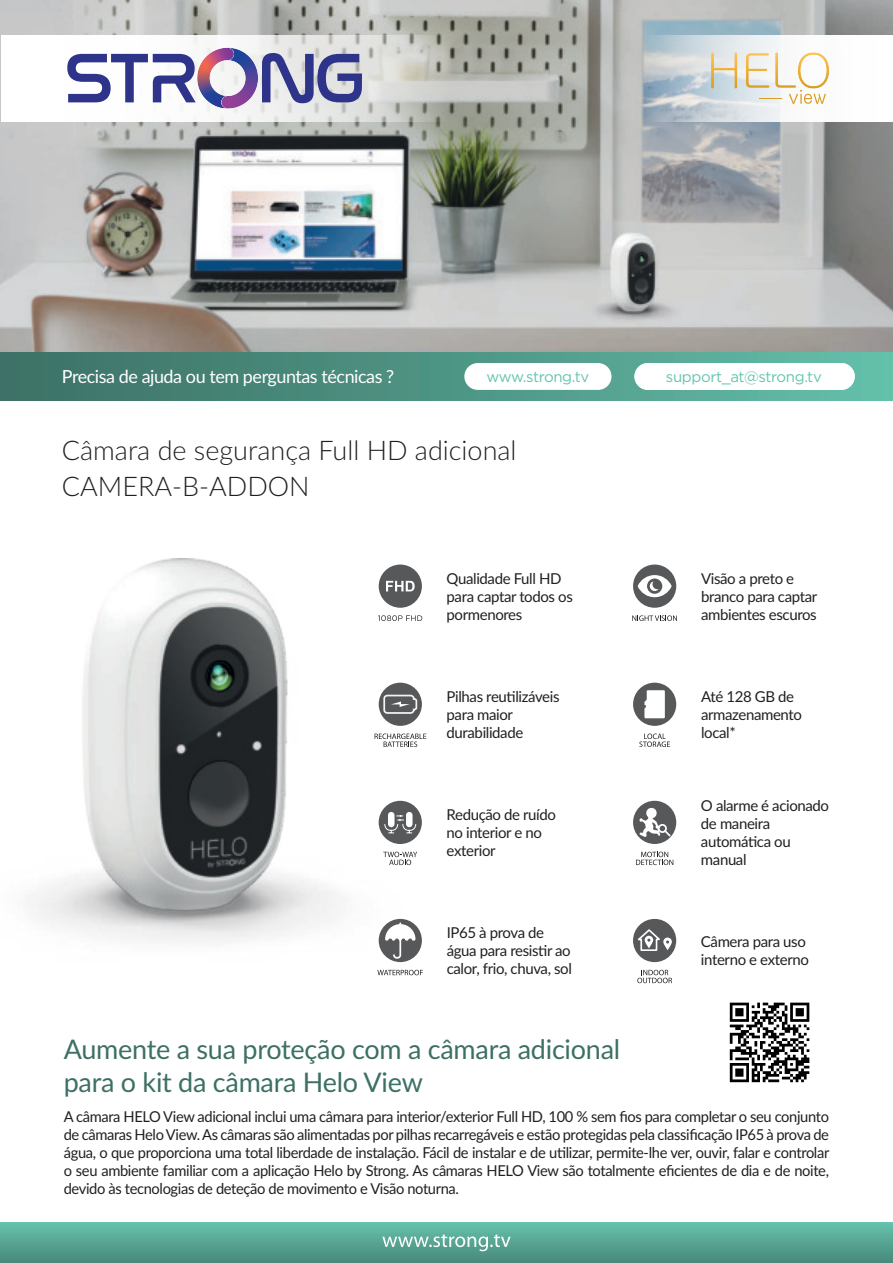
<style>
.page{position:relative;width:893px;height:1263px;background:#fff}
.page>*{position:absolute;margin:0;border:0;box-sizing:border-box;transform-origin:0 0}
.t1{font:27px/32.4px "Lato";letter-spacing:-.01em;color:#3d7065}
.t2{font:300 27px/36.6px "Lato";color:#231f20}
.t3{font:18px "Lato";letter-spacing:-.025em;color:#fff}
.t4{font:15px/18px "Lato";letter-spacing:-.025em;color:#231f20}
.t5{font:15px "Gotham";letter-spacing:-.025em;color:#64c4ae}
</style>
<div class="page">
<img style="left:0;top:0;width:893px;height:352px">
<svg style="left:1px;top:35px;width:445px;height:86px"></svg>
<svg style="left:646px;top:35px;width:247px;height:86px"></svg>
<svg style="left:262px;top:53px;width:100px;height:50px;background:#8a8eb6"></svg>
<svg style="left:67px;top:48px;width:178px;height:61px"></svg>
<div style="left:0;top:352px;width:893px;height:48px;background:linear-gradient(to right,#3b6f64,#63bea8)"></div>
<svg style="left:711px;top:52px;width:118px;height:52px"></svg>
<div style="left:465px;top:364px;width:146px;height:25px;background:#fff;border-radius:13px"></div>
<div style="left:464px;top:363px;width:147px;height:27px;border:2px solid #fff;border-radius:13px"></div>
<svg style="left:729px;top:1002px;width:81px;height:81px"></svg>
<svg style="left:730px;top:1003px;width:79px;height:79px"></svg>
<img style="left:28px;top:558px;width:380px;height:405px">
<div style="left:0;top:1222px;width:893px;height:41px;background:linear-gradient(to bottom,#66c3ad,#48887a)"></div>
<svg style="left:382px;top:1234px;width:129px;height:17px;background:#7cb8aa"></svg>
<div style="left:635px;top:364px;width:219px;height:25px;background:#fff;border-radius:13px"></div>
<div style="left:634px;top:363px;width:221px;height:27px;border:2px solid #fff;border-radius:13px"></div>
<svg style="left:378px;top:615px;width:44px;height:6px"></svg>
<div style="left:379px;top:564px;width:43px;height:44px;background:#57585a;border-radius:50%"></div>
<svg style="left:386px;top:581px;width:29px;height:10px"></svg>
<div style="left:379px;top:919px;width:43px;height:43px;background:#57585a;border-radius:50%"></div>
<svg style="left:384px;top:921px;width:33px;height:38px"></svg>
<svg style="left:377px;top:970px;width:46px;height:5px"></svg>
<svg style="left:375px;top:733px;width:51px;height:14px"></svg>
<div style="left:379px;top:683px;width:43px;height:43px;background:#57585a;border-radius:50%"></div>
<svg style="left:383px;top:694px;width:35px;height:20px"></svg>
<svg style="left:383px;top:852px;width:34px;height:13px"></svg>
<div style="left:379px;top:801px;width:43px;height:43px;background:#57585a;border-radius:50%"></div>
<div style="left:388px;top:812px;width:6px;height:15px;background:#fff;border-radius:3px"></div>
<div style="left:406px;top:812px;width:7px;height:15px;background:#fff;border-radius:3px"></div>
<svg style="left:384px;top:815px;width:32px;height:19px"></svg>
<div style="left:633px;top:801px;width:43px;height:43px;background:#57585a;border-radius:50%"></div>
<svg style="left:639px;top:807px;width:33px;height:31px"></svg>
<svg style="left:636px;top:852px;width:37px;height:13px"></svg>
<svg style="left:632px;top:615px;width:45px;height:6px"></svg>
<div style="left:633px;top:564px;width:43px;height:44px;background:#57585a;border-radius:50%"></div>
<svg style="left:638px;top:575px;width:34px;height:22px"></svg>
<div style="left:633px;top:683px;width:43px;height:43px;background:#57585a;border-radius:50%"></div>
<svg style="left:644px;top:690px;width:21px;height:28px"></svg>
<svg style="left:639px;top:733px;width:31px;height:14px"></svg>
<div style="left:633px;top:919px;width:43px;height:43px;background:#57585a;border-radius:50%"></div>
<svg style="left:634px;top:928px;width:38px;height:24px"></svg>
<svg style="left:637px;top:970px;width:35px;height:13px"></svg>
<p class="t3" style="left:62px;top:364px;width:334px">Precisa de ajuda ou tem perguntas técnicas ?</p>
<p class="t5" style="left:666px;top:370px;width:157px">support_at@strong.tv</p>
<p class="t5" style="left:486px;top:370px;width:104px">www.strong.tv</p>
<h1 class="t2" style="left:62px;top:434px;width:456px">Câmara de segurança Full HD adicional<br>CAMERA-B-ADDON</h1>
<p class="t4" style="left:447px;top:571px;width:128px">Qualidade Full HD para captar todos os pormenores</p>
<p class="t4" style="left:447px;top:687px;width:114px">Pilhas reutilizáveis para maior durabilidade</p>
<p class="t4" style="left:701px;top:571px;width:118px">Visão a preto e branco para captar ambientes escuros</p>
<p class="t4" style="left:701px;top:687px;width:102px">Até 128 GB de armazenamento local*</p>
<p class="t4" style="left:447px;top:807px;width:111px">Redução de ruído no interior e no exterior</p>
<p class="t4" style="left:701px;top:796px;width:130px">O alarme é acionado de maneira automática ou manual</p>
<p class="t4" style="left:447px;top:923px;width:127px">IP65 à prova de água para resistir ao calor, frio, chuva, sol</p>
<p class="t4" style="left:701px;top:934px;width:110px">Câmera para uso interno e externo</p>
<h1 class="t1" style="left:64px;top:1035px;width:558px">Aumente a sua proteção com a câmara adicional para o kit da câmara Helo View</h1>
<p class="t4" style="left:64px;top:1107px;width:767px;text-align:justify">A câmara HELO View adicional inclui uma câmara para interior/exterior Full HD, 100 % sem fios para completar o seu conjunto de câmaras Helo View. As câmaras são alimentadas por pilhas recarregáveis e estão protegidas pela classificação IP65 à prova de água, o que proporciona uma total liberdade de instalação. Fácil de instalar e de utilizar, permite-lhe ver, ouvir, falar e controlar o seu ambiente familiar com a aplicação Helo by Strong. As câmaras HELO View são totalmente eficientes de dia e de noite, devido às tecnologias de deteção de movimento e Visão noturna.</p>
</div>
